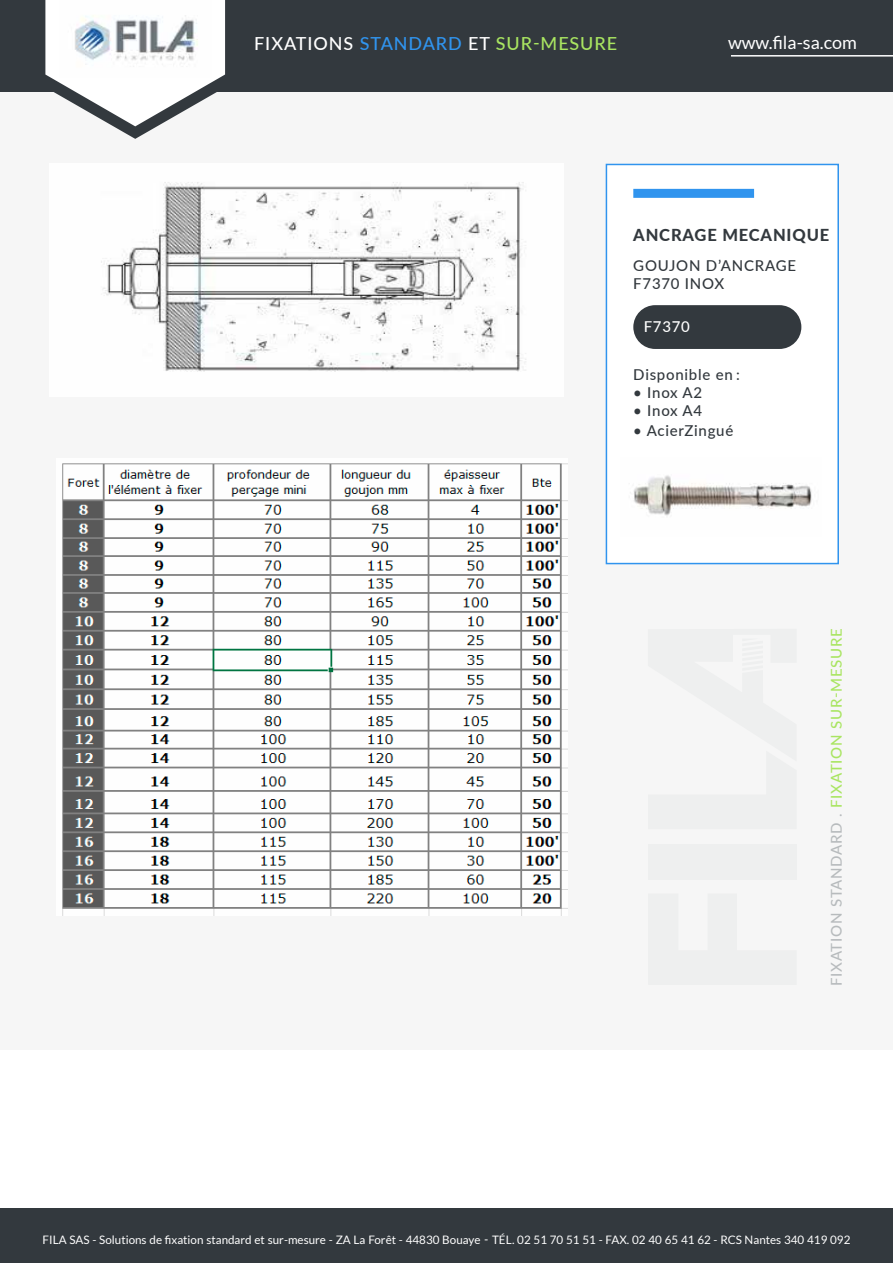
<style>
.page{position:relative;width:893px;height:1263px;background:#fff}
.page>*{position:absolute;margin:0;border:0;box-sizing:border-box;transform-origin:0 0}
.t1{font:500 18px "Lato";letter-spacing:.05em;color:#fff}
.t2{font:18px "Lato";color:#fff}
.t3{font:800 16.5px "Lato";letter-spacing:.05em;color:#33393e}
.t4{font:500 15px/18px "Lato";letter-spacing:.05em;color:#33393e}
.t5{font:500 15px "Lato";letter-spacing:.05em;color:#a9e561}
.t6{font:500 15px "Lato";letter-spacing:.05em;color:#fff}
.t7{font:11.7px "Lato";color:#fff}
.s1{color:#3094ee}
.s2{color:#a9e561}
.s3{color:#b7bbbd}
.s4{font-weight:500}
</style>
<div class="page">
<div style="left:0;top:91px;width:893px;height:959px;background:#f6f6f6"></div>
<img style="left:62px;top:463px;width:505px;height:453px">
<img style="left:107px;top:182px;width:414px;height:189px">
<div style="left:606px;top:164px;width:233px;height:400px;background:#fff;border:2px solid #3094ee"></div>
<img style="left:630px;top:475px;width:182px;height:41px">
<div style="left:633px;top:305px;width:168px;height:44px;background:#33393e;border-radius:22px"></div>
<div style="left:633px;top:189px;width:121px;height:9px;background:#3094ee"></div>
<div style="left:0;top:0;width:893px;height:91px;background:#33393e"></div>
<div style="left:0;top:1209px;width:893px;height:54px;background:#33393e"></div>
<svg style="left:34px;top:0;width:202px;height:139px"></svg>
<img style="left:59px;top:0;width:152px;height:78px">
<div style="left:648px;top:844px;width:149px;height:35px;background:#eeefef"></div>
<hr style="left:731px;top:55px;width:162px;height:2px;background:#fff">
<h1 class="t1" style="left:254px;top:31px;width:364px">FIXATIONS <span class="s1">STANDARD</span> ET <span class="s2">SUR-MESURE</span></h1>
<h1 class="t2" style="left:728px;top:33px;width:130px">www.fila-sa.com</h1>
<h2 class="t3" style="left:633px;top:222px;width:197px">ANCRAGE MECANIQUE</h2>
<p class="t4" style="left:633px;top:256px;width:164px">GOUJON D’ANCRAGE<br>F7370 INOX</p>
<p class="t6" style="left:644px;top:316px;width:48px">F7370</p>
<p class="t4" style="left:633px;top:365px;width:108px">Disponible en :</p>
<p class="t4" style="left:633px;top:383px;width:70px">• Inox A2</p>
<p class="t4" style="left:633px;top:401px;width:70px">• Inox A4</p>
<p class="t4" style="left:633px;top:421px;width:102px">• AcierZingué</p>
<p class="t5" style="left:825px;top:986px;width:360px;rotate:-90deg"><span class="s3">FIXATION STANDARD .</span> FIXATION SUR-MESURE</p>
<p class="t7" style="left:43px;top:1233px;width:809px">FILA SAS - Solutions de fixation standard et sur-mesure - ZA La Forêt - 44830 Bouaye <span class="s4">-</span> TÉL. 02 51 70 51 51 - FAX. 02 40 65 41 62 - RCS Nantes 340 419 092</p>
</div>
